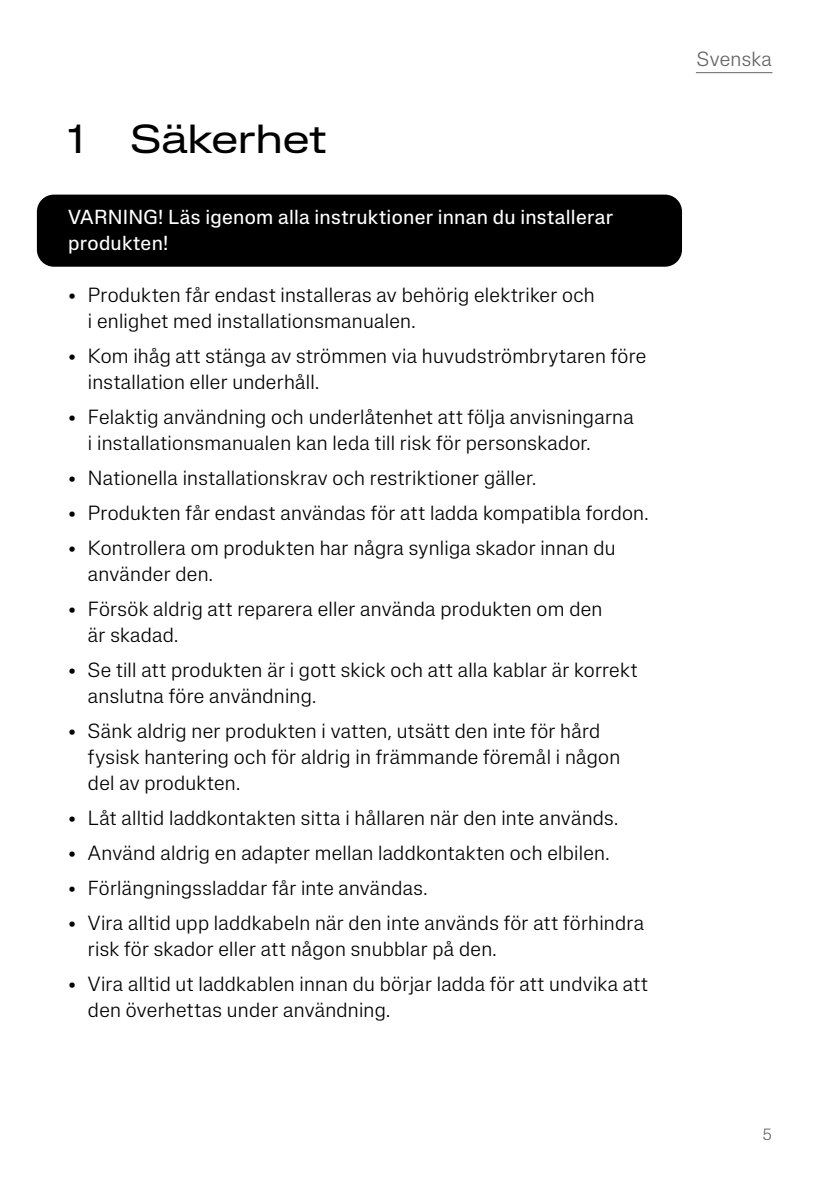
<style>
.page{position:relative;width:840px;height:1191px;background:#fff}
.page>*{position:absolute;margin:0;border:0;box-sizing:border-box;transform-origin:0 0}
.t1{font:expanded 40px "Lateral";letter-spacing:-.005em;color:#000}
.t2{font:300 20.2px/26px "Lateral Standard";letter-spacing:.015em;color:#000}
.t3{font:300 20.2px "Lateral Standard";letter-spacing:.015em;color:#646363}
.t4{font:20px/26px "Lateral Standard";letter-spacing:.015em;color:#fff}
.t5{font:300 20px "Lateral Standard";letter-spacing:.015em;color:#000}
.t6{font:300 16px "Lateral Standard";color:#646363}
</style>
<div class="page">
<hr style="left:695px;top:72px;width:77px;height:1px;background:#646363">
<div style="left:37px;top:195px;width:644px;height:72px;background:#000;border-radius:17px"></div>
<h1 class="t1" style="left:68px;top:116px;width:260px">1 Säkerhet</h1>
<p class="t4" style="left:68px;top:203px;width:546px">VARNING! Läs igenom alla instruktioner innan du installerar produkten!</p>
<p class="t2" style="left:88px;top:281px;width:508px;text-indent:-20px">• Produkten får endast installeras av behörig elektriker och i enlighet med installationsmanualen.</p>
<p class="t2" style="left:88px;top:342px;width:559px;text-indent:-20px">• Kom ihåg att stänga av strömmen via huvudströmbrytaren före installation eller underhåll.</p>
<p class="t2" style="left:88px;top:403px;width:547px;text-indent:-20px">• Felaktig användning och underlåtenhet att följa anvisningarna i installationsmanualen kan leda till risk för personskador.</p>
<p class="t2" style="left:68px;top:464px;width:469px">• Nationella installationskrav och restriktioner gäller.</p>
<p class="t2" style="left:68px;top:499px;width:581px">• Produkten får endast användas för att ladda kompatibla fordon.</p>
<p class="t2" style="left:88px;top:534px;width:529px;text-indent:-20px">• Kontrollera om produkten har några synliga skador innan du använder den.</p>
<p class="t2" style="left:88px;top:595px;width:515px;text-indent:-20px">• Försök aldrig att reparera eller använda produkten om den är skadad.</p>
<p class="t2" style="left:88px;top:656px;width:551px;text-indent:-20px">• Se till att produkten är i gott skick och att alla kablar är korrekt anslutna före användning.</p>
<p class="t2" style="left:88px;top:717px;width:533px;text-indent:-20px">• Sänk aldrig ner produkten i vatten, utsätt den inte för hård fysisk hantering och för aldrig in främmande föremål i någon del av produkten.</p>
<p class="t2" style="left:68px;top:804px;width:551px">• Låt alltid laddkontakten sitta i hållaren när den inte används.</p>
<p class="t2" style="left:68px;top:839px;width:542px">• Använd aldrig en adapter mellan laddkontakten och elbilen.</p>
<p class="t5" style="left:68px;top:876px;width:361px">• Förlängningssladdar får inte användas.</p>
<p class="t2" style="left:88px;top:909px;width:557px;text-indent:-20px">• Vira alltid upp laddkabeln när den inte används för att förhindra risk för skador eller att någon snubblar på den.</p>
<p class="t2" style="left:88px;top:970px;width:561px;text-indent:-20px">• Vira alltid ut laddkablen innan du börjar ladda för att undvika att den överhettas under användning.</p>
<p class="t3" style="left:696px;top:48px;width:76px">Svenska</p>
<p class="t6" style="left:762px;top:1125px;width:10px">5</p>
</div>
